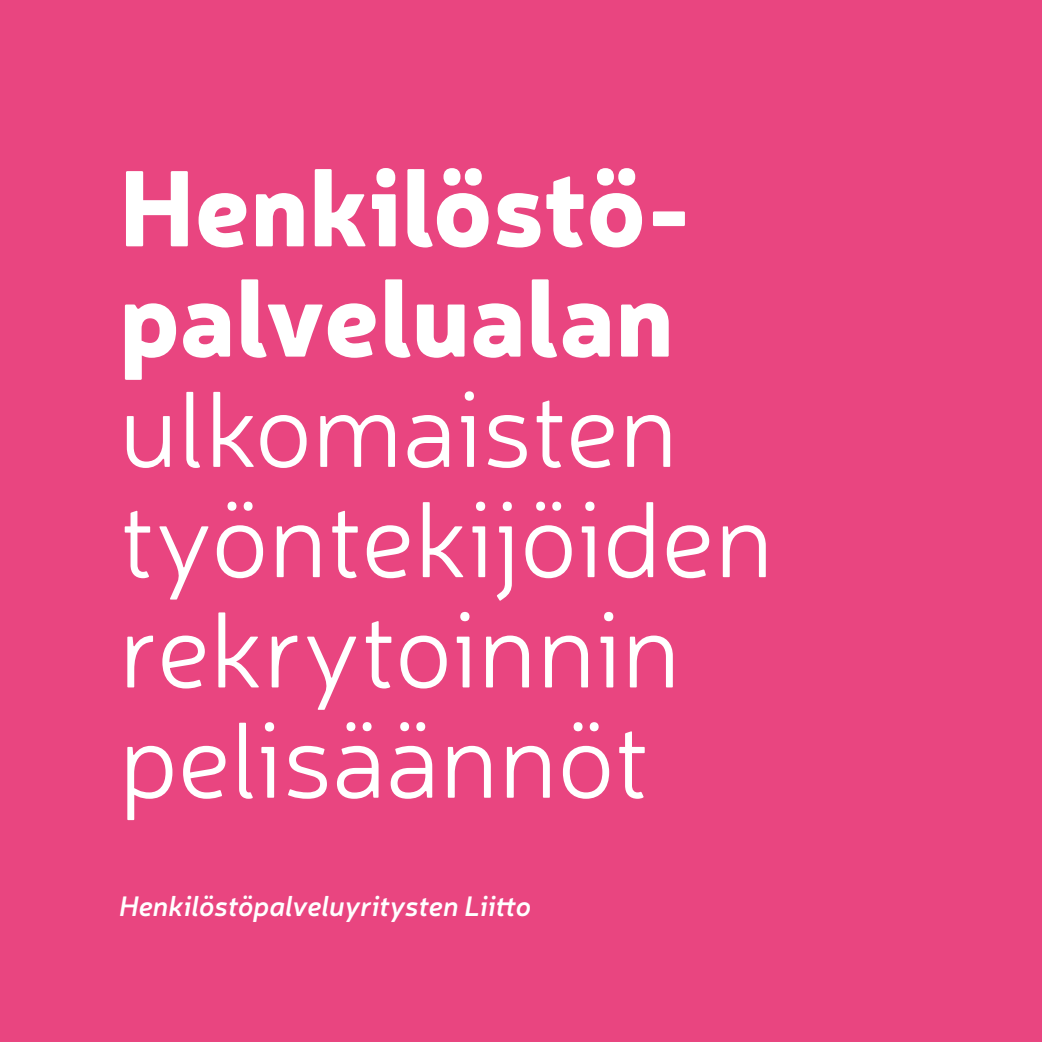
<style>
.page{position:relative;width:1042px;height:1042px;background:#e94580}
.page>*{position:absolute;margin:0;border:0;box-sizing:border-box;transform-origin:0 0}
.t1{font:300 106.05px/110.2px "Neris";color:#fff}
.t2{font:900 106.05px/110.2px "Neris";color:#fff}
.t3{font:italic 600 28px "Neris";color:#fff}
</style>
<div class="page">
<p class="t2" style="left:119px;top:147px;width:574px">Henkilöstö&shy;palvelualan</p>
<p class="t1" style="left:119px;top:371px;width:656px">ulkomaisten työntekijöiden rekrytoinnin pelisäännöt</p>
<p class="t3" style="left:119px;top:886px;width:413px">Henkilöstöpalveluyritysten Liitto</p>
</div>
